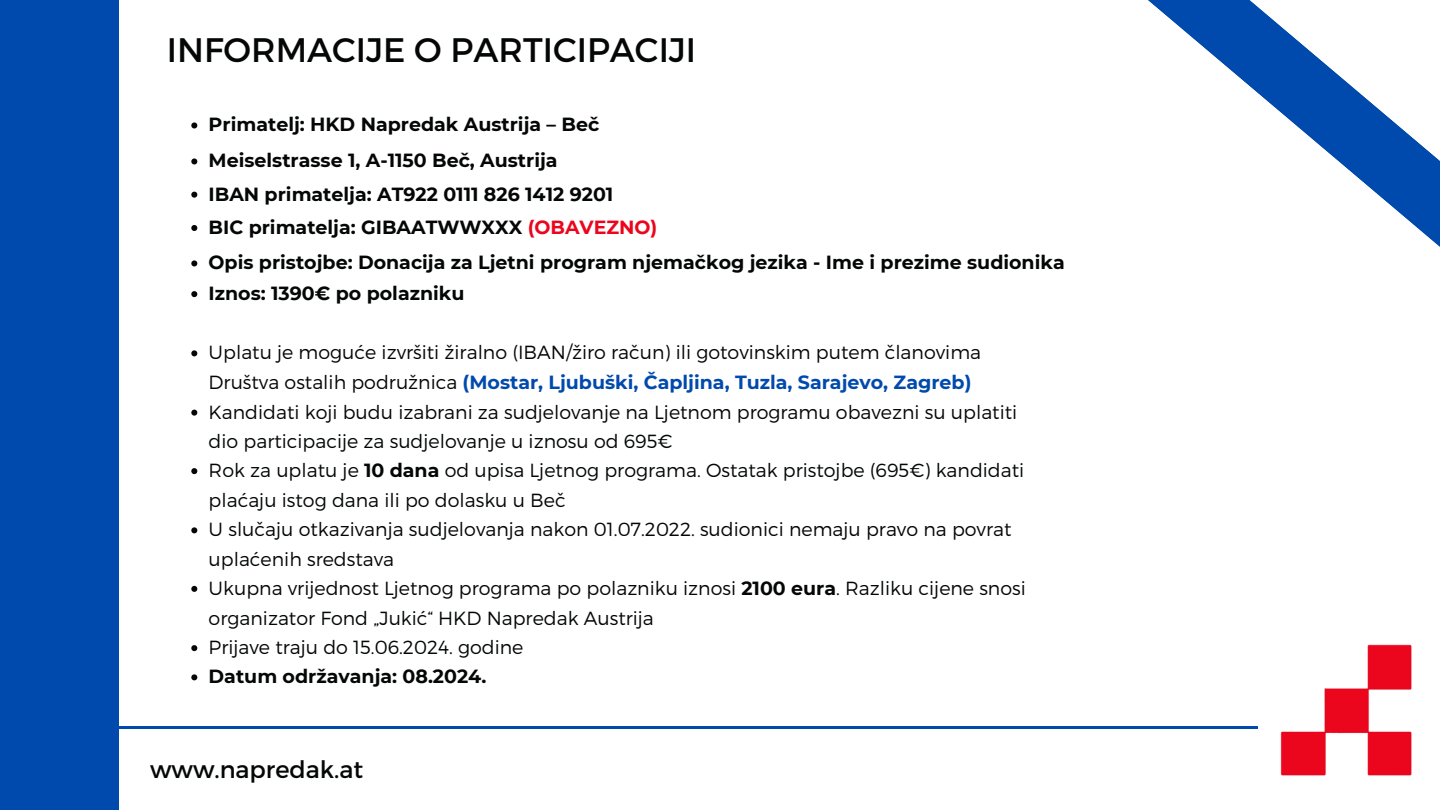
<style>
.page{position:relative;width:1440px;height:810px;background:#fff}
.page>*{position:absolute;margin:0;border:0;box-sizing:border-box;transform-origin:0 0}
.t1{font:34px "Montserrat";color:#050707}
.t2{font:24px "Montserrat";color:#050707}
.t3{font:300 19px/29.2px "Montserrat";color:#050707}
.t4{font:700 19px "Montserrat";color:#050707}
.s1{color:#eb051d}
.s2{font-weight:700;color:#004aad}
.s3{font-weight:700}
</style>
<div class="page">
<div style="left:0;top:0;width:119px;height:810px;background:#004aad"></div>
<img style="left:1280px;top:644px;width:132px;height:132px">
<hr style="left:0;top:726px;width:1258px;height:3px;background:#004aad">
<svg style="left:1148px;top:0;width:292px;height:247px"></svg>
<svg style="left:191px;top:122px;width:6px;height:6px"></svg>
<svg style="left:191px;top:158px;width:6px;height:6px"></svg>
<svg style="left:191px;top:192px;width:6px;height:6px"></svg>
<svg style="left:191px;top:225px;width:6px;height:6px"></svg>
<svg style="left:191px;top:260px;width:6px;height:6px"></svg>
<svg style="left:191px;top:291px;width:6px;height:6px"></svg>
<svg style="left:191px;top:350px;width:6px;height:6px"></svg>
<svg style="left:191px;top:410px;width:6px;height:6px"></svg>
<svg style="left:191px;top:468px;width:6px;height:6px"></svg>
<svg style="left:191px;top:527px;width:6px;height:6px"></svg>
<svg style="left:191px;top:586px;width:6px;height:6px"></svg>
<svg style="left:191px;top:645px;width:6px;height:6px"></svg>
<svg style="left:191px;top:674px;width:6px;height:6px"></svg>
<p class="t1" style="left:167px;top:28px;width:531px">INFORMACIJE O PARTICIPACIJI</p>
<p class="t4" style="left:209px;top:113px;width:392px">Primatelj: HKD Napredak Austrija – Beč</p>
<p class="t4" style="left:209px;top:149px;width:351px">Meiselstrasse 1, A-1150 Beč, Austrija</p>
<p class="t4" style="left:209px;top:182px;width:406px">IBAN primatelja: AT922 0111 826 1412 9201</p>
<p class="t4" style="left:209px;top:216px;width:450px">BIC primatelja: GIBAATWWXXX <span class="s1">(OBAVEZNO)</span></p>
<p class="t4" style="left:209px;top:251px;width:858px">Opis pristojbe: Donacija za Ljetni program njemačkog jezika - Ime i prezime sudionika</p>
<p class="t4" style="left:209px;top:282px;width:257px">Iznos: 1390€ po polazniku</p>
<p class="t3" style="left:209px;top:337px;width:774px">Uplatu je moguće izvršiti žiralno (IBAN/žiro račun) ili gotovinskim putem članovima<br>Društva ostalih podružnica <span class="s2">(Mostar, Ljubuški, Čapljina, Tuzla, Sarajevo, Zagreb)</span></p>
<p class="t3" style="left:209px;top:396px;width:810px">Kandidati koji budu izabrani za sudjelovanje na Ljetnom programu obavezni su uplatiti dio participacije za sudjelovanje u iznosu od 695€</p>
<p class="t3" style="left:209px;top:454px;width:817px;line-height:30px">Rok za uplatu je <span class="s3">10 dana</span> od upisa Ljetnog programa. Ostatak pristojbe (695€) kandidati plaćaju istog dana ili po dolasku u Beč</p>
<p class="t3" style="left:209px;top:514px;width:804px">U slučaju otkazivanja sudjelovanja nakon 01.07.2022. sudionici nemaju pravo na povrat uplaćenih sredstava</p>
<p class="t3" style="left:209px;top:572px;width:819px;line-height:30px">Ukupna vrijednost Ljetnog programa po polazniku iznosi <span class="s3">2100 eura</span>. Razliku cijene snosi organizator Fond „Jukić“ HKD Napredak Austrija</p>
<p class="t3" style="left:209px;top:632px;width:316px">Prijave traju do 15.06.2024. godine</p>
<p class="t4" style="left:209px;top:665px;width:279px">Datum održavanja: 08.2024.</p>
<p class="t2" style="left:150px;top:754px;width:215px">www.napredak.at</p>
</div>
